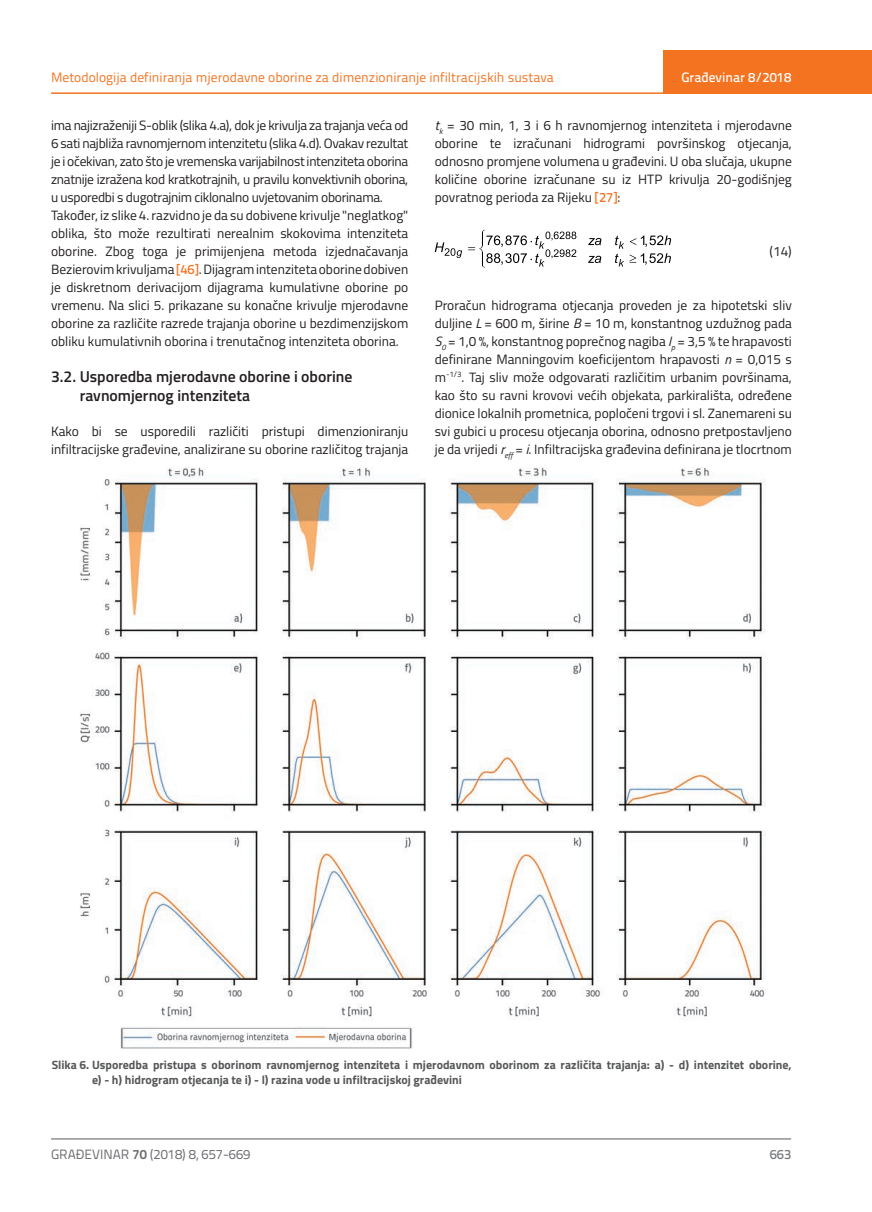
<style>
.page{position:relative;width:872px;height:1212px;background:#fff}
.page>*{position:absolute;margin:0;border:0;box-sizing:border-box;transform-origin:0 0}
.t1{font:600 15.75px/19.5px "Titillium";color:#231f20}
.t2{font:13.5px/18px "Titillium";color:#231f20;text-align:justify}
.t3{font:13.5px "Titillium Text 22 L";color:#f47321}
.t4{font:13.5px "Titillium Text 22 L";color:#6c6d70}
.t5{font:500 13.5px "Titillium Text 22 L";color:#fff}
.t6{font:500 13.5px "Titillium Text 22 L";color:#787a7d}
.t7{font:700 12px/15px "Titillium";color:#57585a}
.s1{font-style:italic}
.s2{font-family:"Titillium Text 22 L";font-weight:500;color:#f47321}
.s3{font-weight:700}
</style>
<div class="page">
<hr style="left:51px;top:92px;width:821px;height:2px;background:#f47321">
<div style="left:663px;top:50px;width:209px;height:44px;background:#f47321"></div>
<hr style="left:51px;top:1139px;width:740px;height:1px;background:#57585a">
<svg style="left:588px;top:238px;width:13px;height:7px"></svg>
<svg style="left:435px;top:242px;width:27px;height:16px"></svg>
<svg style="left:588px;top:256px;width:13px;height:7px"></svg>
<svg style="left:615px;top:235px;width:56px;height:31px"></svg>
<svg style="left:468px;top:230px;width:108px;height:38px"></svg>
<img style="left:80px;top:467px;width:686px;height:582px">
<p class="t3" style="left:51px;top:68px;width:504px">Metodologija definiranja mjerodavne oborine za dimenzioniranje infiltracijskih sustava</p>
<p class="t2" style="left:435px;top:115px;width:359px"><span class="s1">t</span><sub>k</sub> = 30 min, 1, 3 i 6 h ravnomjernog intenziteta i mjerodavne oborine te izračunani hidrogrami površinskog otjecanja, odnosno promjene volumena u građevini. U oba slučaja, ukupne količine oborine izračunane su iz HTP krivulja 20-godišnjeg povratnog perioda za Rijeku <span class="s2">[27]</span>:</p>
<p class="t5" style="left:681px;top:67px;width:111px">Građevinar 8/2018</p>
<p class="t2" style="left:51px;top:115px;width:359px;text-align:left">ima najizraženiji S-oblik (slika 4.a), dok je krivulja za trajanja veća od 6 sati najbliža ravnomjernom intenzitetu (slika 4.d). Ovakav rezultat je i očekivan, zato što je vremenska varijabilnost intenziteta oborina znatnije izražena kod kratkotrajnih, u pravilu konvektivnih oborina, u usporedbi s dugotrajnim ciklonalno uvjetovanim oborinama.<br>Također, iz slike 4. razvidno je da su dobivene krivulje "neglatkog" oblika, što može rezultirati nerealnim skokovima intenziteta oborine. Zbog toga je primijenjena metoda izjednačavanja Bezierovim krivuljama <span class="s2">[46]</span>. Dijagram intenziteta oborine dobiven je diskretnom derivacijom dijagrama kumulativne oborine po vremenu. Na slici 5. prikazane su konačne krivulje mjerodavne oborine za različite razrede trajanja oborine u bezdimenzijskom obliku kumulativnih oborina i trenutačnog intenziteta oborina.</p>
<p class="t1" style="left:80px;top:366px;width:274px;text-indent:-29px">3.2. Usporedba mjerodavne oborine i oborine ravnomjernog intenziteta</p>
<p class="t2" style="left:51px;top:421px;width:359px">Kako bi se usporedili različiti pristupi dimenzioniranju infiltracijske građevine, analizirane su oborine različitog trajanja</p>
<p class="t2" style="left:769px;top:241px;width:24px">(14)</p>
<p class="t2" style="left:435px;top:295px;width:359px">Proračun hidrograma otjecanja proveden je za hipotetski sliv duljine <span class="s1">L</span> = 600 m, širine <span class="s1">B</span> = 10 m, konstantnog uzdužnog pada <span class="s1">S</span><sub>0</sub> = 1,0 %, konstantnog poprečnog nagiba <span class="s1">I</span><sub>p</sub> = 3,5 % te hrapavosti definirane Manningovim koeficijentom hrapavosti <span class="s1">n</span> = 0,015 s m<sup>-1/3</sup>. Taj sliv može odgovarati različitim urbanim površinama, kao što su ravni krovovi većih objekata, parkirališta, određene dionice lokalnih prometnica, popločeni trgovi i sl. Zanemareni su svi gubici u procesu otjecanja oborina, odnosno pretpostavljeno je da vrijedi <span class="s1">r</span><sub>eff</sub> = <span class="s1">i</span>. Infiltracijska građevina definirana je tlocrtnom</p>
<p class="t7" style="left:92px;top:1057px;width:701px;text-indent:-40px">Slika 6. Usporedba pristupa s oborinom ravnomjernog intenziteta i mjerodavnom oborinom za različita trajanja: a) - d) intenzitet oborine, e) - h) hidrogram otjecanja te i) - l) razina vode u infiltracijskoj građevini</p>
<p class="t4" style="left:51px;top:1144px;width:201px">GRAĐEVINAR <span class="s3">70</span> (2018) 8, 657-669</p>
<p class="t6" style="left:769px;top:1144px;width:23px">663</p>
</div>
